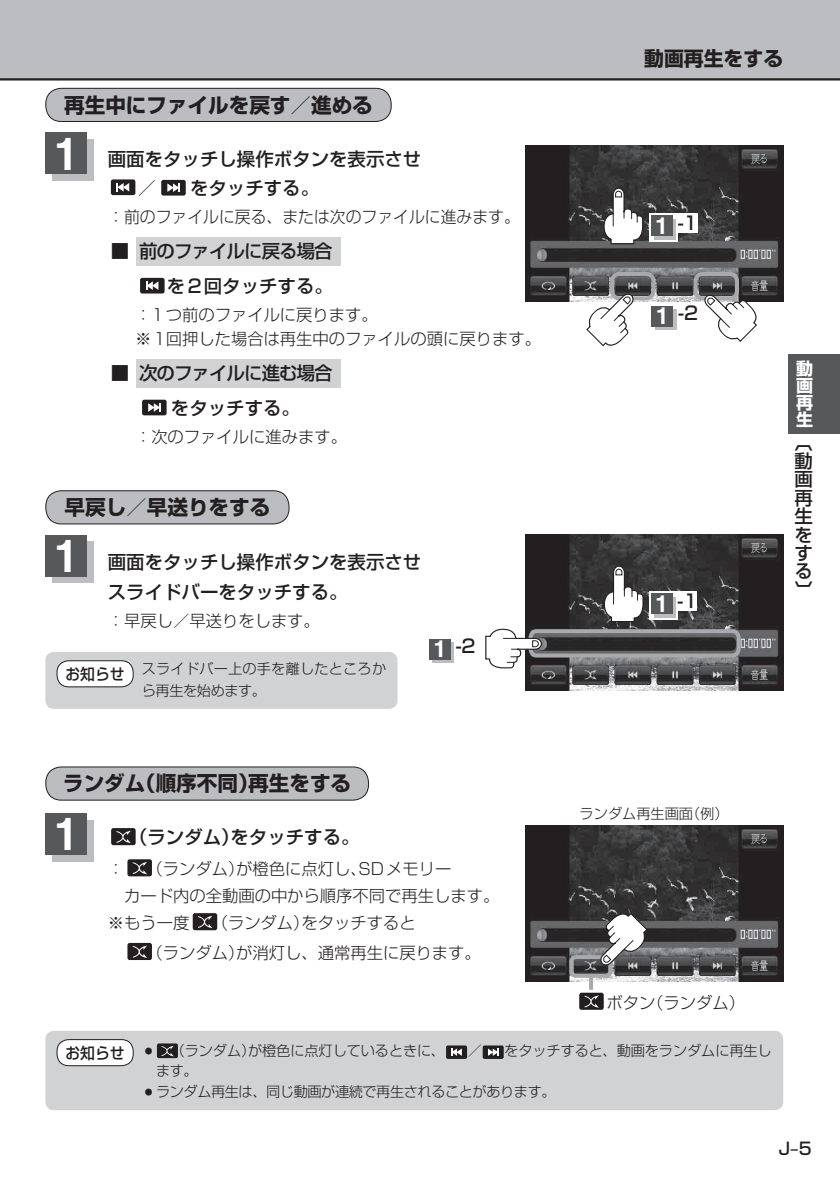
<style>
.page{position:relative;width:840px;height:1191px;background:#fff}
.page>*{position:absolute;margin:0;border:0;box-sizing:border-box;transform-origin:0 0}
.t1{font:700 45.2px "Helvetica";color:#fff}
.t2{font:20.6px "Shin Go Pro Bold 90 msp RKSJ H";color:#231f20}
.t3{font:19.8px "Shin Go Pro Bold 90 msp RKSJ H";color:#231f20}
.t4{font:18.4px/18.4px "Shin Go Pro Medium 90 msp RKSJ H";color:#231f20}
.t5{font:18.4px/35px "Shin Go Pro Medium 90 msp RKSJ H";letter-spacing:-.05em;color:#231f20;text-align:right}
.t6{font:17px/17px "Shin Go Pro Bold 90 msp RKSJ H";color:#fff;text-align:justify}
.t7{font:17px "Shin Go Pro Medium 90 msp RKSJ H";color:#231f20}
.t8{font:16.2px/24px "Shin Go Pro Light 90 msp RKSJ H";color:#231f20}
.t9{font:15.6px "Shin Go Pro Medium 90 msp RKSJ H";color:#231f20;scale:.95 1}
.t10{font:14.2px "Shin Go Pro Light 90 msp RKSJ H";letter-spacing:-.005em;color:#231f20}
.t11{font:14.2px/21.2px "Shin Go Pro Light 90 msp RKSJ H";letter-spacing:-.03em;color:#231f20}
.t12{font:14.2px/21.2px "Shin Go Pro Light 90 msp RKSJ H";letter-spacing:.015em;color:#231f20}
.s1{font-family:"Helvetica";font-weight:700;font-size:23.4px;color:#fff}
</style>
<div class="page">
<div style="left:0;top:0;width:839px;height:79px;background:#bcbdc0"></div>
<hr style="left:0;top:78px;width:839px;height:2px;background:#231f20">
<div style="left:788px;top:354px;width:51px;height:80px;background:#57585a"></div>
<div style="left:111px;top:179px;width:24px;height:16px;background:#231f20;border-radius:2px"></div>
<svg style="left:116px;top:183px;width:13px;height:9px"></svg>
<div style="left:161px;top:180px;width:25px;height:15px;background:#231f20;border-radius:2px"></div>
<svg style="left:167px;top:183px;width:13px;height:9px"></svg>
<div style="left:136px;top:237px;width:204px;height:28px;background:#d1d2d4"></div>
<div style="left:140px;top:278px;width:24px;height:15px;background:#231f20;border-radius:2px"></div>
<svg style="left:146px;top:281px;width:12px;height:9px"></svg>
<div style="left:136px;top:359px;width:204px;height:28px;background:#d1d2d4"></div>
<div style="left:142px;top:400px;width:24px;height:15px;background:#231f20;border-radius:2px"></div>
<svg style="left:148px;top:403px;width:13px;height:9px"></svg>
<img style="left:525px;top:146px;width:257px;height:156px">
<svg style="left:603px;top:187px;width:40px;height:57px"></svg>
<svg style="left:649px;top:213px;width:28px;height:29px"></svg>
<svg style="left:654px;top:219px;width:21px;height:21px"></svg>
<div style="left:651px;top:215px;width:21px;height:21px;background:#57585a"></div>
<div style="left:677px;top:213px;width:20px;height:20px;background:#fff"></div>
<div style="left:52px;top:139px;width:42px;height:42px;background:#bcbdc0"></div>
<div style="left:45px;top:132px;width:42px;height:42px;background:#57585a"></div>
<div style="left:609px;top:272px;width:46px;height:28px;border:4px solid #a8a9ad;border-radius:7px"></div>
<div style="left:693px;top:272px;width:45px;height:28px;border:4px solid #a8a9ad;border-radius:7px"></div>
<svg style="left:581px;top:284px;width:68px;height:63px"></svg>
<svg style="left:672px;top:306px;width:5px;height:24px"></svg>
<div style="left:655px;top:309px;width:20px;height:21px;background:linear-gradient(to right,#bcbdc0,#bcbdc0)"></div>
<div style="left:651px;top:306px;width:21px;height:21px;background:#57585a"></div>
<svg style="left:694px;top:279px;width:69px;height:63px"></svg>
<div style="left:46px;top:88px;width:345px;height:33px;background:#bcbdc0;border-radius:16px"></div>
<div style="left:45px;top:88px;width:346px;height:34px;border:1px solid #231f20;border-radius:16px"></div>
<div style="left:111px;top:828px;width:24px;height:17px;background:#231f20;border-radius:2px"></div>
<svg style="left:116px;top:830px;width:15px;height:13px"></svg>
<div style="left:127px;top:859px;width:25px;height:17px;background:#231f20;border-radius:2px"></div>
<svg style="left:133px;top:862px;width:14px;height:12px"></svg>
<div style="left:193px;top:913px;width:24px;height:17px;background:#231f20;border-radius:2px"></div>
<svg style="left:198px;top:916px;width:14px;height:12px"></svg>
<div style="left:127px;top:943px;width:25px;height:17px;background:#231f20;border-radius:2px"></div>
<svg style="left:133px;top:945px;width:14px;height:13px"></svg>
<img style="left:525px;top:825px;width:257px;height:156px">
<div style="left:52px;top:820px;width:42px;height:41px;background:#bcbdc0"></div>
<div style="left:45px;top:813px;width:42px;height:41px;background:#57585a"></div>
<svg style="left:589px;top:977px;width:4px;height:13px"></svg>
<div style="left:569px;top:955px;width:43px;height:22px;border:4px solid #a8a9ad;border-radius:6px"></div>
<svg style="left:588px;top:976px;width:4px;height:13px"></svg>
<svg style="left:584px;top:906px;width:68px;height:68px"></svg>
<div style="left:579px;top:992px;width:24px;height:17px;background:#231f20;border-radius:2px"></div>
<svg style="left:584px;top:995px;width:14px;height:12px"></svg>
<div style="left:46px;top:767px;width:322px;height:33px;background:#bcbdc0;border-radius:16px"></div>
<div style="left:45px;top:766px;width:323px;height:34px;border:1px solid #231f20;border-radius:16px"></div>
<div style="left:45px;top:1030px;width:737px;height:80px;background:#d1d2d4;border-radius:9px"></div>
<div style="left:157px;top:1043px;width:21px;height:15px;background:#231f20;border-radius:2px"></div>
<svg style="left:161px;top:1045px;width:13px;height:11px"></svg>
<div style="left:446px;top:1045px;width:21px;height:14px;background:#231f20;border-radius:2px"></div>
<svg style="left:451px;top:1048px;width:10px;height:7px"></svg>
<div style="left:482px;top:1045px;width:21px;height:14px;background:#231f20;border-radius:2px"></div>
<svg style="left:488px;top:1048px;width:10px;height:7px"></svg>
<div style="left:57px;top:1039px;width:76px;height:26px;background:#fff;border-radius:12px"></div>
<div style="left:57px;top:1039px;width:76px;height:27px;border:1px solid #231f20;border-radius:12px"></div>
<img style="left:525px;top:535px;width:257px;height:155px">
<div style="left:52px;top:542px;width:42px;height:41px;background:#bcbdc0"></div>
<div style="left:45px;top:535px;width:42px;height:41px;background:#57585a"></div>
<svg style="left:485px;top:565px;width:257px;height:103px"></svg>
<svg style="left:450px;top:639px;width:4px;height:24px"></svg>
<svg style="left:432px;top:642px;width:21px;height:21px"></svg>
<div style="left:429px;top:639px;width:21px;height:21px;background:#57585a"></div>
<div style="left:46px;top:491px;width:243px;height:33px;background:#bcbdc0;border-radius:16px"></div>
<div style="left:45px;top:490px;width:244px;height:34px;border:1px solid #231f20;border-radius:16px"></div>
<div style="left:45px;top:652px;width:352px;height:57px;background:#d1d2d4;border-radius:9px"></div>
<div style="left:57px;top:661px;width:76px;height:26px;background:#fff;border-radius:12px"></div>
<div style="left:57px;top:660px;width:76px;height:27px;border:1px solid #231f20;border-radius:12px"></div>
<p class="t2" style="left:64px;top:97px;width:310px">再生中にファイルを戻す／進める</p>
<h1 class="t1" style="left:54px;top:137px;width:26px">1</h1>
<p class="t4" style="left:138px;top:146px;width:285px;line-height:29.8px;text-indent:-30px">画面をタッチし操作ボタンを表示させ／</p>
<p class="t4" style="left:190px;top:182px;width:130px">をタッチする。</p>
<p class="t8" style="left:108px;top:207px;width:413px">： 前のファイルに戻る、または次のファイルに進みます。</p>
<p class="t5" style="left:111px;top:236px;width:224px">■ 前のファイルに戻る場合を２回タッチする。</p>
<p class="t8" style="left:108px;top:305px;width:434px">　 ： 1つ前のファイルに戻ります。<br>　 ※ 1回押した場合は再生中のファイルの頭に戻ります。</p>
<p class="t5" style="left:171px;top:358px;width:163px;text-align:left;text-indent:-60px">■ 次のファイルに進む場合をタッチする。</p>
<p class="t8" style="left:108px;top:427px;width:241px">　 ： 次のファイルに進みます。</p>
<p class="t2" style="left:64px;top:499px;width:207px">早戻し／早送りをする</p>
<h1 class="t1" style="left:54px;top:539px;width:26px">1</h1>
<p class="t4" style="left:108px;top:549px;width:315px;line-height:29.8px">画面をタッチし操作ボタンを表示させスライドバーをタッチする。</p>
<p class="t8" style="left:108px;top:610px;width:213px">：早戻し／早送りをします。</p>
<p class="t9" style="left:65px;top:668px;width:64px">お知らせ</p>
<p class="t12" style="left:142px;top:660px;width:246px">スライドバー上の手を離したところから再生を始めます。</p>
<p class="t4" style="left:433px;top:639px;width:44px"><span class="s1">1</span> -2</p>
<p class="t3" style="left:643px;top:51px;width:140px">動画再生をする</p>
<p class="t4" style="left:655px;top:216px;width:44px"><span class="s1">1</span> -1</p>
<p class="t4" style="left:655px;top:306px;width:44px"><span class="s1">1</span> -2</p>
<p class="t4" style="left:654px;top:594px;width:44px"><span class="s1">1</span> -1</p>
<p class="t6" style="left:795px;top:362px;width:18px">動画再生</p>
<p class="t4" style="left:794px;top:436px;width:19px;text-align:justify">〔動画再生をする〕</p>
<p class="t2" style="left:63px;top:776px;width:289px">ランダム（順序不同）再生をする</p>
<h1 class="t1" style="left:54px;top:818px;width:26px">1</h1>
<p class="t4" style="left:129px;top:830px;width:232px">（ランダム）をタッチする。</p>
<p class="t8" style="left:108px;top:859px;width:18px">：</p>
<p class="t8" style="left:146px;top:859px;width:306px">（ランダム）が橙色に点灯し、SDメモリー</p>
<p class="t8" style="left:124px;top:886px;width:376px">カード内の全動画の中から順序不同で再生します。</p>
<p class="t8" style="left:108px;top:913px;width:83px">※ もう一度</p>
<p class="t8" style="left:146px;top:910px;width:336px;line-height:29.8px;text-align:center">（ランダム）をタッチすると<br>（ランダム）が消灯し、通常再生に戻ります。</p>
<p class="t10" style="left:579px;top:808px;width:150px">ランダム再生画面（例）</p>
<p class="t8" style="left:606px;top:992px;width:140px">ボタン（ランダム）</p>
<p class="t9" style="left:65px;top:1046px;width:64px">お知らせ</p>
<p class="t10" style="left:170px;top:1045px;width:276px">（ランダム）が橙色に点灯しているときに、</p>
<p class="t10" style="left:467px;top:1045px;width:16px">／</p>
<p class="t10" style="left:504px;top:1045px;width:269px">をタッチすると、動画をランダムに再生し</p>
<p class="t11" style="left:156px;top:1061px;width:401px">ます。<br>ランダム再生は、同じ動画が連続で再生されることがあります。</p>
<p class="t7" style="left:778px;top:1142px;width:35px">J‒5</p>
</div>
